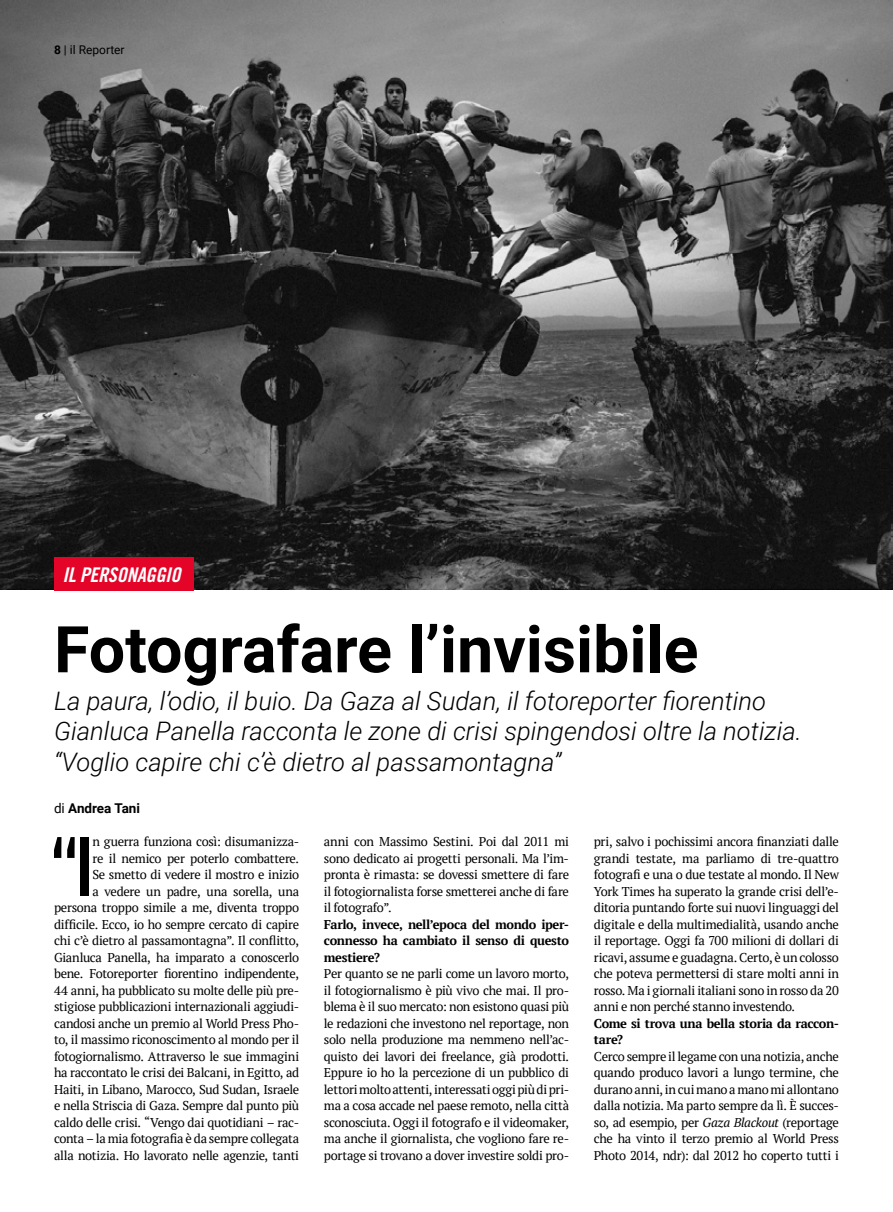
<style>
.page{position:relative;width:893px;height:1212px;background:#fff}
.page>*{position:absolute;margin:0;border:0;box-sizing:border-box;transform-origin:0 0}
.t1{font:condensed 82.35px "Roboto";color:#000}
.t2{font:700 64.5px "Roboto";color:#000}
.t3{font:italic 300 25.5px/30.6px "Roboto";color:#000}
.t4{font:20.25px "Trade Gothic LT Bold Cond Twenty Obl";letter-spacing:-.015em;color:#fff}
.t5{font:700 13.5px "Roboto";color:#000}
.t6{font:12.75px/16.5px "PT Serif";letter-spacing:-.025em;color:#000;text-align:justify}
.t7{font:700 12.75px/16.5px "PT Serif";letter-spacing:-.03em;color:#000;text-align:justify}
.t8{font:12px "Roboto";color:#000}
.s1{font-weight:700}
.s2{font-weight:400}
.s3{font-style:italic}
</style>
<div class="page">
<img style="left:0;top:0;width:893px;height:590px">
<div style="left:54px;top:558px;width:139px;height:33px;background:#e40428"></div>
<p class="t8" style="left:54px;top:41px;width:72px"><span class="s1">8</span> | il Reporter</p>
<h3 class="t4" style="left:63px;top:562px;width:120px">IL PERSONAGGIO</h3>
<h2 class="t2" style="left:54px;top:604px;width:646px">Fotografare l’invisibile</h2>
<h3 class="t3" style="left:54px;top:684px;width:749px">La paura, l’odio, il buio. Da Gaza al Sudan, il fotoreporter fiorentino<br>Gianluca Panella racconta le zone di crisi spingendosi oltre la notizia. “Voglio capire chi c’è dietro al passamontagna”</h3>
<p class="t5" style="left:54px;top:799px;width:88px"><span class="s2">di</span> Andrea Tani</p>
<p class="t6" style="left:54px;top:833px;width:247px;text-align:right">n guerra funziona così: disumanizza-<br>re il nemico per poterlo combattere.<br>Se smetto di vedere il mostro e inizio<br>a vedere un padre, una sorella, una persona troppo simile a me, diventa troppo difficile. Ecco, io ho sempre cercato di capire chi c’è dietro al passamontagna”. Il conflitto, Gianluca Panella, ha imparato a conoscerlo bene. Fotoreporter fiorentino indipendente, 44 anni, ha pubblicato su molte delle più pre&shy;stigiose pubblicazioni internazionali aggiudi&shy;candosi anche un premio al World Press Pho&shy;to, il massimo riconoscimento al mondo per il fotogiornalismo. Attraverso le sue immagini ha raccontato le crisi dei Balcani, in Egitto, ad Haiti, in Libano, Marocco, Sud Sudan, Israele e nella Striscia di Gaza. Sempre dal punto più caldo delle crisi. “Vengo dai quotidiani – rac&shy;conta – la mia fotografia è da sempre collegata alla notizia. Ho lavorato nelle agenzie, tanti</p>
<p class="t6" style="left:324px;top:833px;width:247px">anni con Massimo Sestini. Poi dal 2011 mi sono dedicato ai progetti personali. Ma l’im&shy;pronta è rimasta: se dovessi smettere di fare il fotogiornalista forse smetterei anche di fare il fotografo”.</p>
<h1 class="t1" style="left:50px;top:809px;width:47px">“I</h1>
<p class="t7" style="left:324px;top:916px;width:247px">Farlo, invece, nell’epoca del mondo iper&shy;connesso ha cambiato il senso di questo mestiere?</p>
<p class="t6" style="left:324px;top:965px;width:247px">Per quanto se ne parli come un lavoro morto, il fotogiornalismo è più vivo che mai. Il pro&shy;blema è il suo mercato: non esistono quasi più le redazioni che investono nel reportage, non solo nella produzione ma nemmeno nell’ac&shy;quisto dei lavori dei freelance, già prodotti.<br>Eppure io ho la percezione di un pubblico di lettori molto attenti, interessati oggi più di pri&shy;ma a cosa accade nel paese remoto, nella città sconosciuta. Oggi il fotografo e il videomaker, ma anche il giornalista, che vogliono fare re&shy;portage si trovano a dover investire soldi pro-</p>
<p class="t6" style="left:594px;top:833px;width:247px">pri, salvo i pochissimi ancora finanziati dalle grandi testate, ma parliamo di tre-quattro fotografi e una o due testate al mondo. Il New York Times ha superato la grande crisi dell’e&shy;ditoria puntando forte sui nuovi linguaggi del digitale e della multimedialità, usando anche il reportage. Oggi fa 700 milioni di dollari di ricavi, assume e guadagna. Certo, è un colosso che poteva permettersi di stare molti anni in rosso. Ma i giornali italiani sono in rosso da 20 anni e non perché stanno investendo.</p>
<p class="t7" style="left:594px;top:1014px;width:247px">Come si trova una bella storia da raccon&shy;tare?</p>
<p class="t6" style="left:594px;top:1048px;width:247px">Cerco sempre il legame con una notizia, anche quando produco lavori a lungo termine, che durano anni, in cui mano a mano mi allontano dalla notizia. Ma parto sempre da lì. È succes&shy;so, ad esempio, per <span class="s3">Gaza Blackout</span> (reportage che ha vinto il terzo premio al World Press Photo 2014, ndr): dal 2012 ho coperto tutti i</p>
</div>
